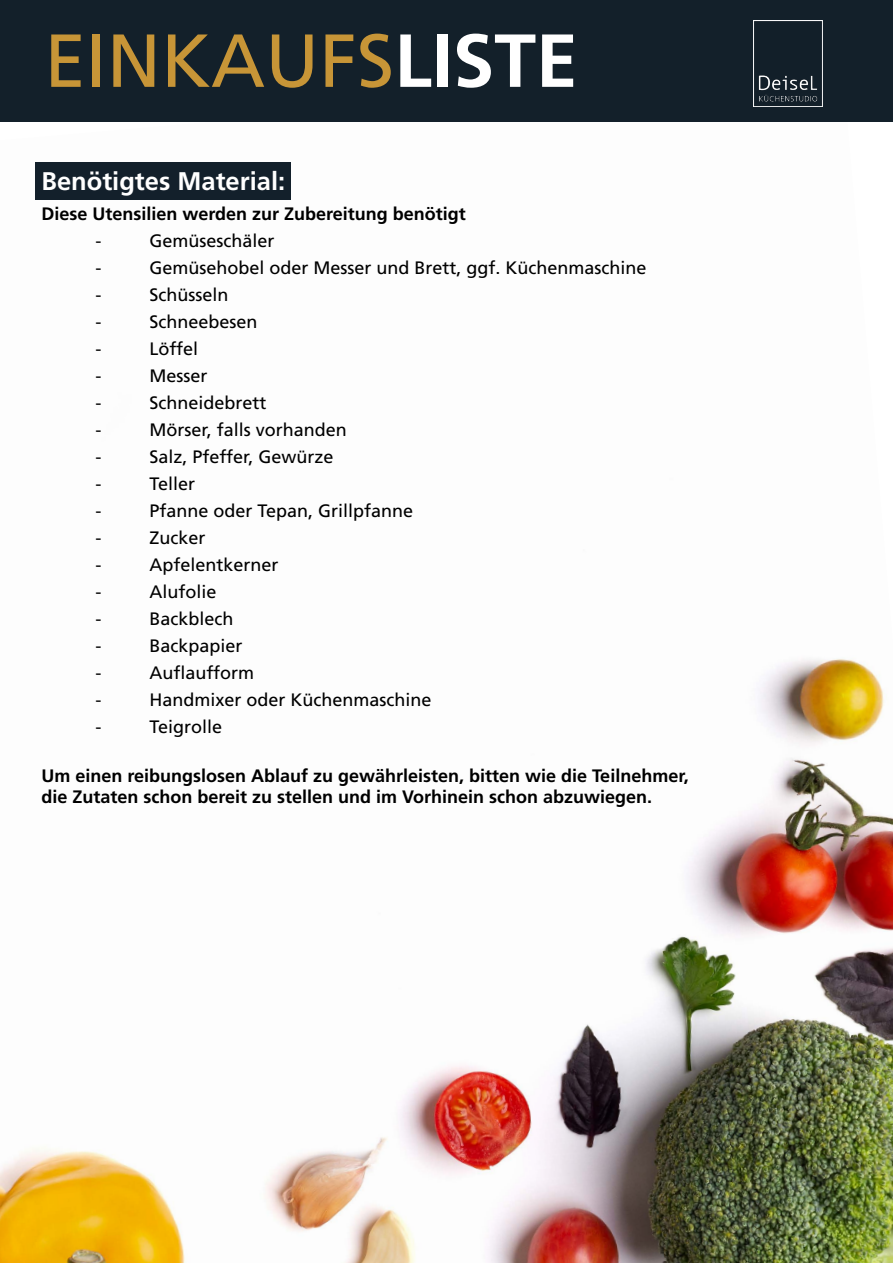
<style>
.page{position:relative;width:893px;height:1263px;background:#fff}
.page>*{position:absolute;margin:0;border:0;box-sizing:border-box;transform-origin:0 0}
.t1{font:75px "Frutiger";color:#c79537}
.t2{font:700 25.5px "Frutiger";color:#fff}
.t3{font:18px "Frutiger";color:#000}
.t4{font:700 18px/21.6px "Frutiger";color:#000}
.s1{font-weight:700;color:#fff}
</style>
<div class="page">
<img style="left:0;top:121px;width:893px;height:1142px">
<div style="left:35px;top:162px;width:256px;height:38px;background:#13202b"></div>
<div style="left:0;top:0;width:893px;height:121px;background:#13202a"></div>
<img style="left:754px;top:21px;width:68px;height:85px">
<h1 class="t1" style="left:44px;top:17px;width:535px">EINKAUFS<span class="s1">LISTE</span></h1>
<h2 class="t2" style="left:41px;top:166px;width:245px">Benötigtes Material:</h2>
<p class="t4" style="left:41px;top:203px;width:426px">Diese Utensilien werden zur Zubereitung benötigt</p>
<p class="t3" style="left:95px;top:230px;width:7px">-</p>
<p class="t3" style="left:149px;top:230px;width:127px">Gemüseschäler</p>
<p class="t3" style="left:95px;top:257px;width:7px">-</p>
<p class="t3" style="left:149px;top:257px;width:499px">Gemüsehobel oder Messer und Brett, ggf. Küchenmaschine</p>
<p class="t3" style="left:95px;top:284px;width:7px">-</p>
<p class="t3" style="left:149px;top:284px;width:81px">Schüsseln</p>
<p class="t3" style="left:95px;top:311px;width:7px">-</p>
<p class="t3" style="left:149px;top:311px;width:110px">Schneebesen</p>
<p class="t3" style="left:95px;top:338px;width:7px">-</p>
<p class="t3" style="left:149px;top:338px;width:50px">Löffel</p>
<p class="t3" style="left:95px;top:365px;width:7px">-</p>
<p class="t3" style="left:149px;top:365px;width:60px">Messer</p>
<p class="t3" style="left:95px;top:392px;width:7px">-</p>
<p class="t3" style="left:149px;top:392px;width:119px">Schneidebrett</p>
<p class="t3" style="left:95px;top:419px;width:7px">-</p>
<p class="t3" style="left:149px;top:419px;width:199px">Mörser, falls vorhanden</p>
<p class="t3" style="left:95px;top:446px;width:7px">-</p>
<p class="t3" style="left:149px;top:446px;width:186px">Salz, Pfeffer, Gewürze</p>
<p class="t3" style="left:95px;top:473px;width:7px">-</p>
<p class="t3" style="left:149px;top:473px;width:47px">Teller</p>
<p class="t3" style="left:95px;top:500px;width:7px">-</p>
<p class="t3" style="left:149px;top:500px;width:265px">Pfanne oder Tepan, Grillpfanne</p>
<p class="t3" style="left:95px;top:527px;width:7px">-</p>
<p class="t3" style="left:149px;top:527px;width:58px">Zucker</p>
<p class="t3" style="left:95px;top:554px;width:7px">-</p>
<p class="t3" style="left:149px;top:554px;width:131px">Apfelentkerner</p>
<p class="t3" style="left:95px;top:581px;width:7px">-</p>
<p class="t3" style="left:149px;top:581px;width:69px">Alufolie</p>
<p class="t3" style="left:95px;top:608px;width:7px">-</p>
<p class="t3" style="left:149px;top:608px;width:86px">Backblech</p>
<p class="t3" style="left:95px;top:635px;width:7px">-</p>
<p class="t3" style="left:149px;top:635px;width:95px">Backpapier</p>
<p class="t3" style="left:95px;top:662px;width:7px">-</p>
<p class="t3" style="left:149px;top:662px;width:106px">Auflaufform</p>
<p class="t3" style="left:95px;top:689px;width:7px">-</p>
<p class="t3" style="left:149px;top:689px;width:284px">Handmixer oder Küchenmaschine</p>
<p class="t3" style="left:95px;top:716px;width:7px">-</p>
<p class="t3" style="left:149px;top:716px;width:74px">Teigrolle</p>
<p class="t4" style="left:41px;top:764px;width:649px">Um einen reibungslosen Ablauf zu gewährleisten, bitten wie die Teilnehmer, die Zutaten schon bereit zu stellen und im Vorhinein schon abzuwiegen.</p>
</div>
